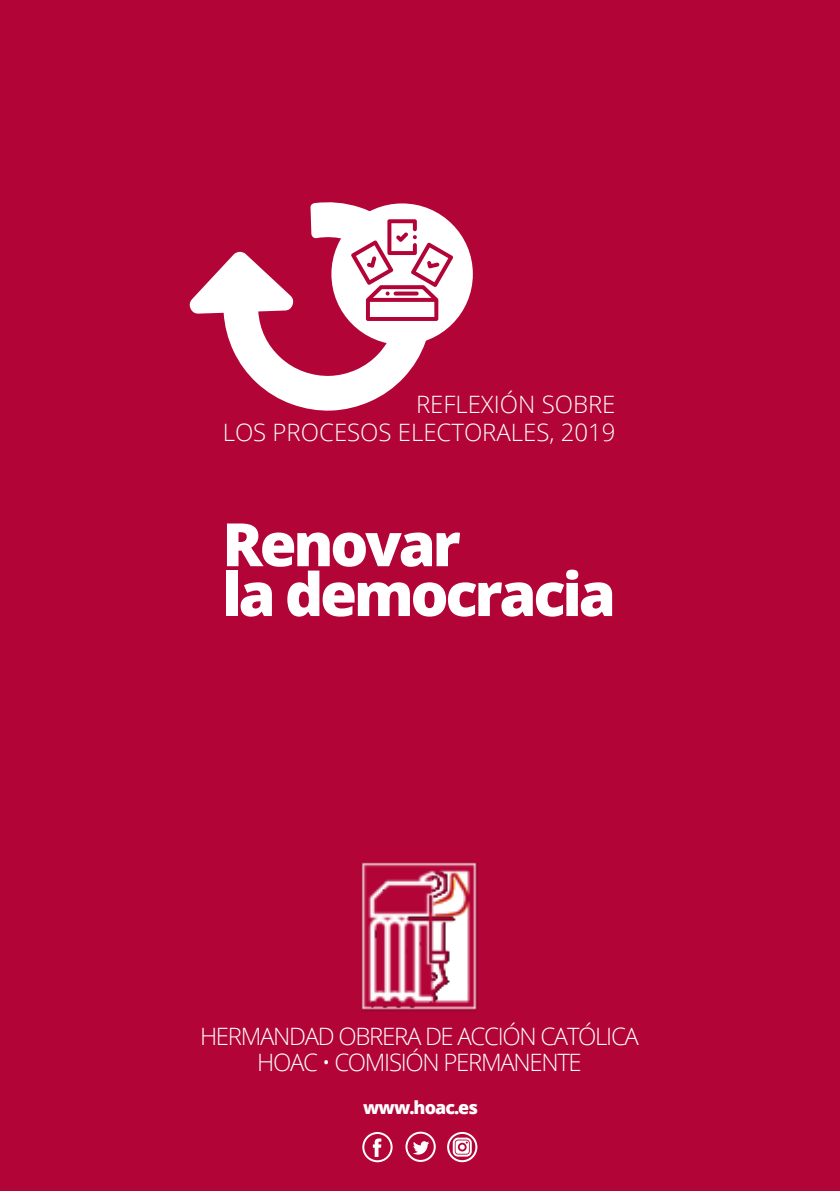
<style>
.page{position:relative;width:840px;height:1191px;background:#fff}
.page>*{position:absolute;margin:0;border:0;box-sizing:border-box;transform-origin:0 0}
.t1{font:800 59.8px/49.8px "Open Sans";letter-spacing:-.055em;color:#fff}
.t2{font:300 24px/26px "Open Sans";letter-spacing:-.055em;color:#fff;text-align:center}
.t3{font:300 24px/28.8px "Open Sans";color:#fff;text-align:right}
.t4{font:800 18px "Open Sans";letter-spacing:-.055em;color:#fff}
</style>
<div class="page">
<div style="left:0;top:0;width:839px;height:1191px;background:#b30437"></div>
<svg style="left:189px;top:202px;width:243px;height:209px"></svg>
<div style="left:331px;top:203px;width:141px;height:142px;background:#fff;border-radius:50%"></div>
<svg style="left:351px;top:219px;width:102px;height:102px"></svg>
<img style="left:361px;top:862px;width:117px;height:149px">
<div style="left:405px;top:1131px;width:30px;height:30px;border:2px solid #fff;border-radius:50%"></div>
<svg style="left:447px;top:1131px;width:31px;height:32px"></svg>
<svg style="left:413px;top:1141px;width:16px;height:13px"></svg>
<div style="left:362px;top:1132px;width:30px;height:30px;border:2px solid #fff;border-radius:50%"></div>
<svg style="left:372px;top:1138px;width:9px;height:19px"></svg>
<p class="t3" style="left:222px;top:390px;width:394px">REFLEXIÓN SOBRE<br>LOS PROCESOS ELECTORALES, 2019</p>
<h1 class="t1" style="left:222px;top:520px;width:395px">Renovar<br>la democracia</h1>
<p class="t2" style="left:200px;top:1024px;width:440px">HERMANDAD OBRERA DE ACCIÓN CATÓLICA<br>HOAC • COMISIÓN PERMANENTE</p>
<p class="t4" style="left:363px;top:1097px;width:116px">www.hoac.es</p>
</div>
